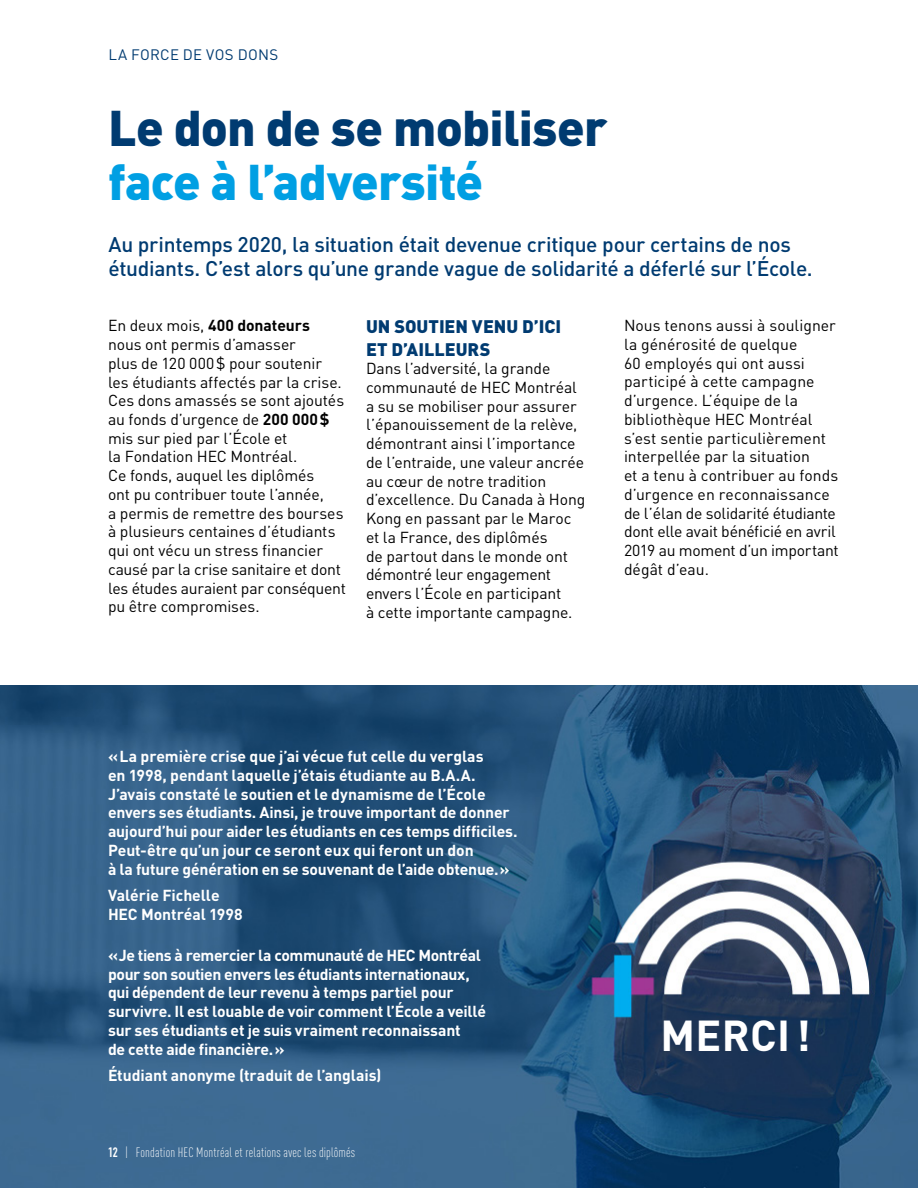
<style>
.page{position:relative;width:918px;height:1188px;background:#fff}
.page>*{position:absolute;margin:0;border:0;box-sizing:border-box;transform-origin:0 0}
.t1{font:900 49.5px "DINOT";letter-spacing:-.015em;color:#003b71}
.t2{font:900 49.5px "DINOT";letter-spacing:-.015em;color:#009fe3}
.t3{font:700 42.75px "DINOT";letter-spacing:.01em;color:#fff}
.t4{font:500 21px/24px "DINOT";letter-spacing:-.015em;color:#003b71}
.t5{font:900 18px/22.5px "DINOT";color:#003b71}
.t6{font:15.75px/18.8px "DINOT";letter-spacing:-.005em;color:#000}
.t7{font:700 15.75px/18.8px "DINOT";letter-spacing:-.015em;color:#fff}
.t8{font:15px "DINOT";letter-spacing:.02em;color:#003b71}
.t9{font:300 condensed 13.5px "DINOT";letter-spacing:.015em;color:#fff}
.s1{font-weight:700}
.s2{font-family:"DIN Engschrift Std";font-weight:400;font-stretch:normal}
</style>
<div class="page">
<img style="left:0;top:685px;width:918px;height:503px">
<p class="t8" style="left:108px;top:45px;width:171px">LA FORCE DE VOS DONS</p>
<h1 class="t1" style="left:108px;top:95px;width:501px">Le don de se mobiliser</h1>
<h1 class="t2" style="left:108px;top:149px;width:377px">face à l’adversité</h1>
<h3 class="t4" style="left:109px;top:232px;width:706px">Au printemps 2020, la situation était devenue critique pour certains de nos étudiants. C’est alors qu’une grande vague de solidarité a déferlé sur l’École.</h3>
<p class="t6" style="left:108px;top:316px;width:239px">En deux mois, <span class="s1">400 donateurs </span>nous ont permis d’amasser<br>plus de 120 000$ pour soutenir les étudiants affectés par la crise.<br>Ces dons amassés se sont ajoutés au fonds d’urgence de <span class="s1">200 000$ </span>mis sur pied par l’École et<br>la Fondation HEC Montréal.<br>Ce fonds, auquel les diplômés<br>ont pu contribuer toute l’année,<br>a permis de remettre des bourses à plusieurs centaines d’étudiants qui ont vécu un stress financier causé par la crise sanitaire et dont les études auraient par conséquent pu être compromises.</p>
<p class="t6" style="left:624px;top:316px;width:216px">Nous tenons aussi à souligner la générosité de quelque<br>60 employés qui ont aussi participé à cette campagne d’urgence. L’équipe de la bibliothèque HEC Montréal s’est sentie particulièrement interpellée par la situation<br>et a tenu à contribuer au fonds d’urgence en reconnaissance de l’élan de solidarité étudiante dont elle avait bénéficié en avril<br>2019 au moment d’un important dégât d’eau.</p>
<p class="t5" style="left:366px;top:315px;width:197px">UN SOUTIEN VENU D’ICI<br>ET D’AILLEURS</p>
<p class="t6" style="left:366px;top:359px;width:221px">Dans l’adversité, la grande communauté de HEC Montréal a su se mobiliser pour assurer l’épanouissement de la relève, démontrant ainsi l’importance de l’entraide, une valeur ancrée au cœur de notre tradition d’excellence. Du Canada à Hong<br>Kong en passant par le Maroc et la France, des diplômés<br>de partout dans le monde ont démontré leur engagement envers l’École en participant<br>à cette importante campagne.</p>
<p class="t7" style="left:108px;top:747px;width:411px">«La première crise que j’ai vécue fut celle du verglas<br>en 1998, pendant laquelle j’étais étudiante au B.A.A.<br>J’avais constaté le soutien et le dynamisme de l’École envers ses étudiants. Ainsi, je trouve important de donner aujourd’hui pour aider les étudiants en ces temps difficiles.<br>Peut-être qu’un jour ce seront eux qui feront un don<br>à la future génération en se souvenant de l’aide obtenue.»</p>
<p class="t7" style="left:108px;top:885px;width:136px">Valérie Fichelle<br>HEC Montréal 1998</p>
<p class="t7" style="left:108px;top:945px;width:380px">«Je tiens à remercier la communauté de HEC Montréal pour son soutien envers les étudiants internationaux, qui dépendent de leur revenu à temps partiel pour survivre. Il est louable de voir comment l’École a veillé sur ses étudiants et je suis vraiment reconnaissant<br>de cette aide financière.»</p>
<p class="t7" style="left:108px;top:1065px;width:275px">Étudiant anonyme (traduit de l’anglais)</p>
<p class="t9" style="left:108px;top:1145px;width:249px"><span class="s2">12</span> | Fondation HEC Montréal et relations avec les diplômés</p>
<h2 class="t3" style="left:661px;top:1008px;width:152px">MERCI!</h2>
</div>
